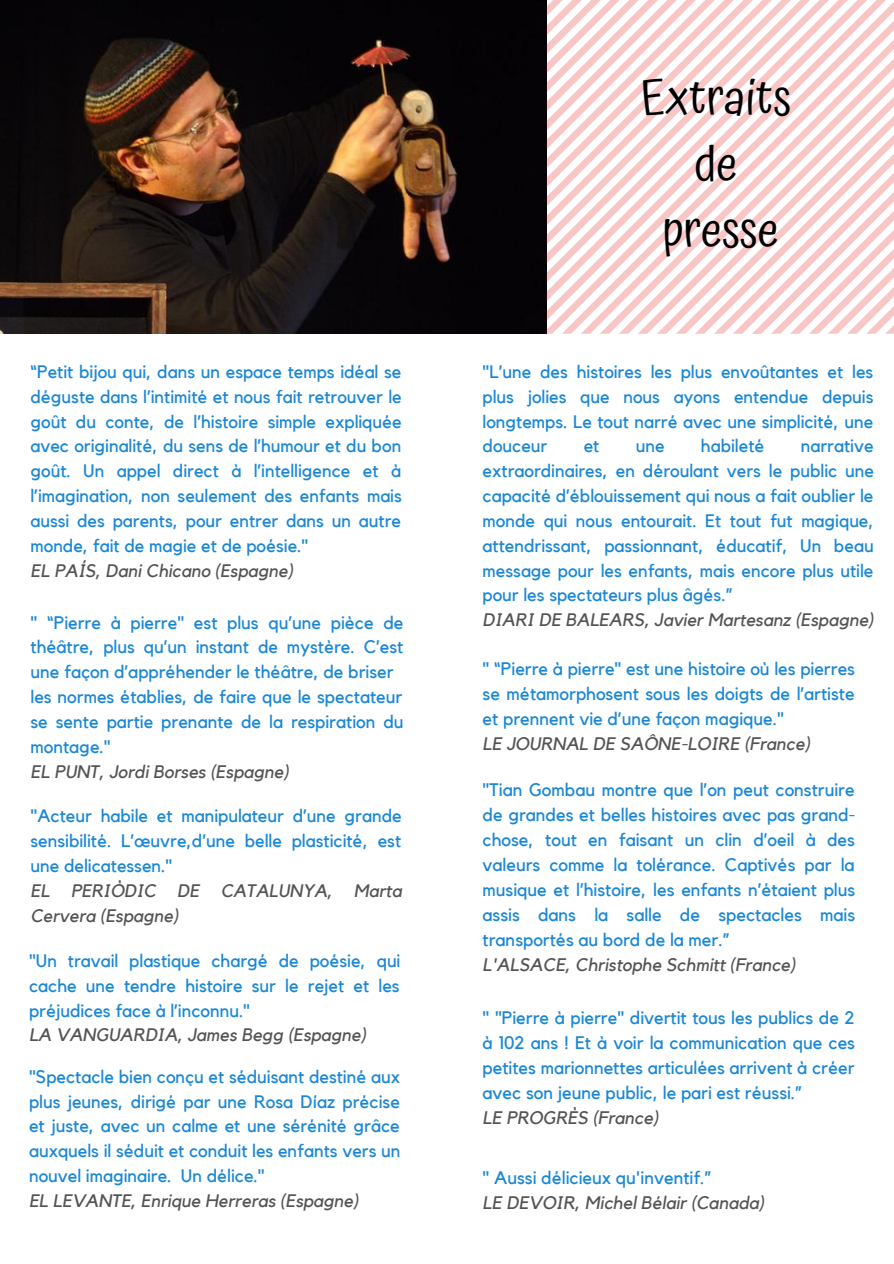
<style>
.page{position:relative;width:894px;height:1264px;background:#fff}
.page>*{position:absolute;margin:0;border:0;box-sizing:border-box;transform-origin:0 0}
.t1{font:48px/66px "Atma";color:#000;text-align:center}
.t2{font:18.15px/24.9px "Kollektif";color:#1a87d6;text-align:justify}
.t3{font:italic 18.15px "Kollektif";color:#545454}
.t4{font:18px/24.8px "Kollektif";color:#1a87d6;text-align:justify}
.t5{font:italic 18px/24.8px "Kollektif";color:#545454}
</style>
<div class="page">
<img style="left:0;top:0;width:546px;height:333px">
<svg style="left:546px;top:0;width:347px;height:334px"></svg>
<p class="t4" style="left:30px;top:360px;width:373px">“Petit bijou qui, dans un espace temps idéal se déguste dans l’intimité et nous fait retrouver le goût du conte, de l’histoire simple expliquée avec originalité, du sens de l’humour et du bon goût. Un appel direct à l’intelligence et à l’imagination, non seulement des enfants mais aussi des parents, pour entrer dans un autre monde, fait de magie et de poésie."</p>
<p class="t5" style="left:30px;top:558px;width:264px">EL PAÍS, Dani Chicano (Espagne)</p>
<p class="t2" style="left:30px;top:610px;width:374px;text-align:left">" “Pierre à pierre" est plus qu’une pièce de théâtre, plus qu’un instant de mystère. C’est une façon d’appréhender le théâtre, de briser les normes établies, de faire que le spectateur se sente partie prenante de la respiration du montage."</p>
<p class="t3" style="left:30px;top:763px;width:260px">EL PUNT, Jordi Borses (Espagne)</p>
<p class="t4" style="left:30px;top:804px;width:372px">"Acteur habile et manipulateur d’une grande sensibilité. L’œuvre,d’une belle plasticité, est une delicatessen."</p>
<p class="t5" style="left:30px;top:878px;width:372px">EL PERIÒDIC DE CATALUNYA, Marta<br>Cervera (Espagne)</p>
<p class="t4" style="left:29px;top:949px;width:373px">"Un travail plastique chargé de poésie, qui cache une tendre histoire sur le rejet et les préjudices face à l’inconnu."</p>
<p class="t5" style="left:29px;top:1023px;width:338px">LA VANGUARDIA, James Begg (Espagne)</p>
<p class="t4" style="left:29px;top:1064px;width:373px">"Spectacle bien conçu et séduisant destiné aux plus jeunes, dirigé par une Rosa Díaz précise et juste, avec un calme et une sérénité grâce auxquels il séduit et conduit les enfants vers un nouvel imaginaire. Un délice."</p>
<p class="t5" style="left:29px;top:1188px;width:331px">EL LEVANTE, Enrique Herreras (Espagne)</p>
<h1 class="t1" style="left:640px;top:64px;width:152px">Extraits de presse</h1>
<p class="t4" style="left:482px;top:360px;width:392px">"L’une des histoires les plus envoûtantes et les plus jolies que nous ayons entendue depuis longtemps. Le tout narré avec une simplicité, une douceur</p>
<p class="t4" style="left:583px;top:434px;width:17px">et</p>
<p class="t4" style="left:635px;top:434px;width:30px">une</p>
<p class="t4" style="left:700px;top:434px;width:65px">habileté</p>
<p class="t4" style="left:482px;top:434px;width:393px;text-indent:318px">narrative extraordinaires, en déroulant vers le public une capacité d’éblouissement qui nous a fait oublier le monde qui nous entourait. Et tout fut magique, attendrissant, passionnant, éducatif, Un beau message pour les enfants, mais encore plus utile pour les spectateurs plus âgés.”</p>
<p class="t5" style="left:482px;top:608px;width:392px">DIARI DE BALEARS, Javier Martesanz (Espagne)</p>
<p class="t2" style="left:482px;top:656px;width:374px">" “Pierre à pierre" est une histoire où les pierres se métamorphosent sous les doigts de l’artiste et prennent vie d’une façon magique."</p>
<p class="t3" style="left:482px;top:734px;width:329px">LE JOURNAL DE SAÔNE-LOIRE (France)</p>
<p class="t2" style="left:482px;top:778px;width:374px">"Tian Gombau montre que l’on peut construire de grandes et belles histoires avec pas grand&shy;chose, tout en faisant un clin d’oeil à des valeurs comme la tolérance. Captivés par la musique et l’histoire, les enfants n’étaient plus assis dans la salle de spectacles mais transportés au bord de la mer.”</p>
<p class="t3" style="left:482px;top:955px;width:314px">L'ALSACE, Christophe Schmitt (France)</p>
<p class="t2" style="left:482px;top:1005px;width:374px">" "Pierre à pierre" divertit tous les publics de 2 à 102 ans ! Et à voir la communication que ces petites marionnettes articulées arrivent à créer avec son jeune public, le pari est réussi.”</p>
<p class="t3" style="left:482px;top:1108px;width:177px">LE PROGRÈS (France)</p>
<p class="t2" style="left:482px;top:1165px;width:230px">" Aussi délicieux qu'inventif.”</p>
<p class="t3" style="left:482px;top:1193px;width:283px">LE DEVOIR, Michel Bélair (Canada)</p>
</div>
